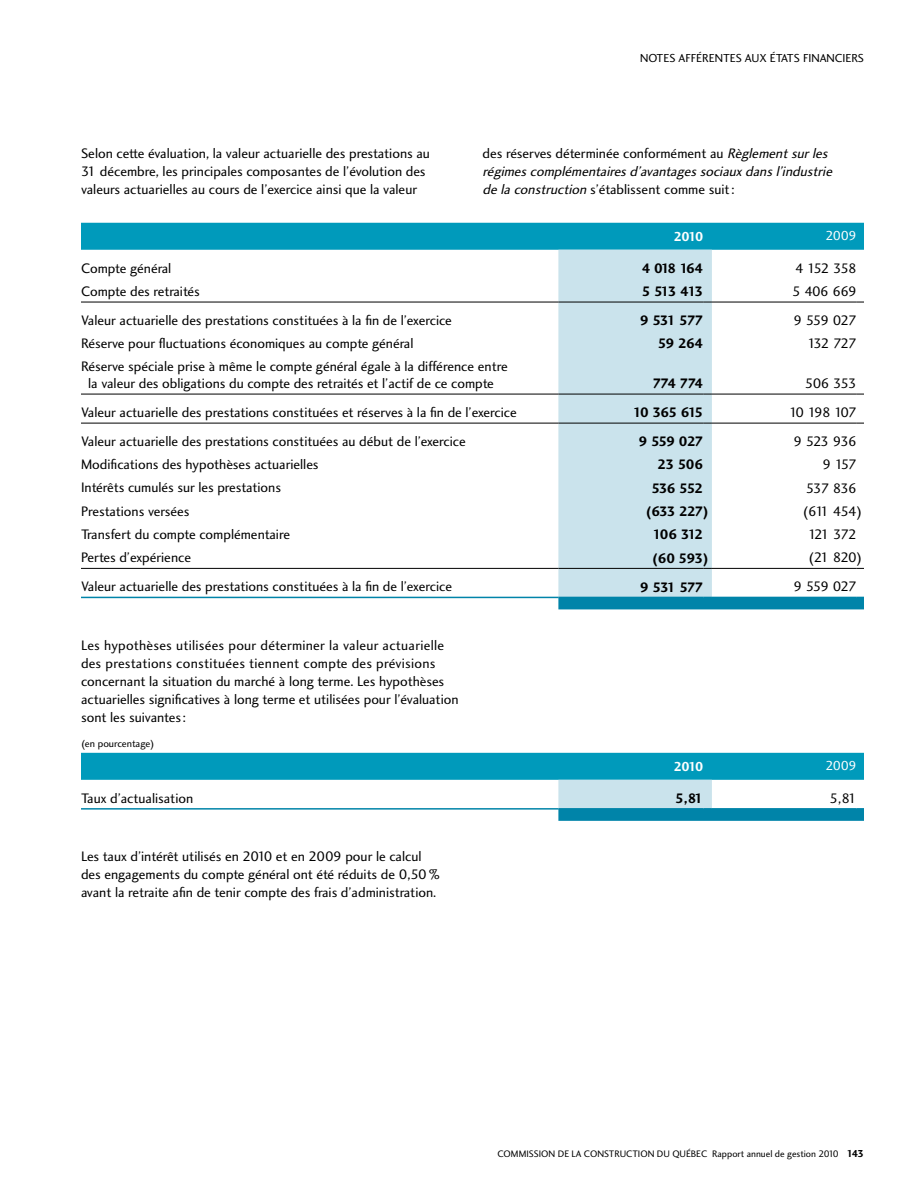
<style>
.page{position:relative;width:918px;height:1188px;background:#fff}
.page>*{position:absolute;margin:0;border:0;box-sizing:border-box;transform-origin:0 0}
.t1{font:14.25px/23.2px "Charlotte Sans Book Plain";color:#000}
.t2{font:italic 14.25px/18px "Charlotte Sans Book Plain";color:#000}
.t3{font:14.25px "Charlotte Sans Bold Plain";letter-spacing:-.07em;color:#000}
.t4{font:14.25px/23.2px "Charlotte Sans Bold Plain";letter-spacing:-.12em;color:#000}
.t5{font:14.25px/23.2px "Charlotte Sans Book Plain";letter-spacing:-.07em;color:#000}
.t6{font:14.25px/23.2px "Charlotte Sans Book Plain";letter-spacing:-.08em;color:#000;text-align:right}
.t7{font:14.25px/23.2px "Charlotte Sans Bold Plain";letter-spacing:-.05em;color:#000;text-align:right}
.t8{font:13.5px "Charlotte Sans Bold Plain";letter-spacing:-.1em;color:#fff}
.t9{font:13.5px "Charlotte Sans Book Plain";letter-spacing:-.04em;color:#fff}
.t10{font:12px "Charlotte Sans Book Plain";letter-spacing:.105em;color:#000}
.t11{font:10.5px "Charlotte Sans Book Plain";color:#000}
.t12{font:9.75px "Charlotte Sans Book Plain";color:#000}
.s1{font-style:normal}
.s2{font-family:"Charlotte Sans Bold Plain";font-size:10.5px}
</style>
<div class="page">
<div style="left:81px;top:223px;width:783px;height:27px;background:#009abb"></div>
<div style="left:558px;top:250px;width:154px;height:347px;background:#cae3ec"></div>
<hr style="left:81px;top:423px;width:477px;height:1px;background:#000">
<hr style="left:558px;top:423px;width:145px;height:1px;background:#000">
<hr style="left:712px;top:423px;width:145px;height:1px;background:#000">
<hr style="left:81px;top:597px;width:477px;height:1px;background:#0084a9">
<div style="left:558px;top:597px;width:306px;height:12px;background:#0084a9"></div>
<hr style="left:81px;top:302px;width:477px;height:1px;background:#000">
<hr style="left:558px;top:302px;width:145px;height:1px;background:#000">
<hr style="left:712px;top:302px;width:145px;height:1px;background:#000">
<hr style="left:81px;top:394px;width:477px;height:1px;background:#000">
<hr style="left:558px;top:394px;width:145px;height:1px;background:#000">
<hr style="left:712px;top:394px;width:145px;height:1px;background:#000">
<hr style="left:81px;top:568px;width:477px;height:1px;background:#000">
<hr style="left:558px;top:568px;width:145px;height:1px;background:#000">
<hr style="left:712px;top:568px;width:145px;height:1px;background:#000">
<svg style="left:81px;top:753px;width:783px;height:68px"></svg>
<p class="t10" style="left:640px;top:51px;width:225px">notes afférentes aux états financiers</p>
<p class="t1" style="left:81px;top:144px;width:351px;line-height:18px">Selon cette évaluation, la valeur actuarielle des prestations au<br>31 décembre, les principales composantes de l’évolution des valeurs actuarielles au cours de l’exercice ainsi que la valeur</p>
<p class="t2" style="left:483px;top:144px;width:366px"><span class="s1">des réserves déterminée conformément au</span> Règlementsurles régimescomplémentairesd’avantagessociauxdansl’industrie delaconstruction<span class="s1">s’établissent comme suit:</span></p>
<p class="t8" style="left:674px;top:228px;width:31px">2010</p>
<p class="t9" style="left:825px;top:228px;width:33px">2009</p>
<p class="t1" style="left:81px;top:256px;width:120px">Compte général<br>Compte des retraités</p>
<p class="t4" style="left:642px;top:256px;width:63px">4 018 164<br>5 513 413</p>
<p class="t5" style="left:792px;top:256px;width:66px">4 152 358<br>5 406 669</p>
<p class="t1" style="left:81px;top:308px;width:428px">Valeur actuarielle des prestations constituées à la fin de l’exercice<br>Réserve pour fluctuations économiques au compte général<br>Réserve spéciale prise à même le compte général égale à la différence entre</p>
<p class="t1" style="left:88px;top:371px;width:407px">la valeur des obligations du compte des retraités et l’actif de ce compte</p>
<p class="t6" style="left:793px;top:308px;width:65px">9 559 027<br>132 727</p>
<p class="t1" style="left:805px;top:371px;width:53px">506 353</p>
<p class="t7" style="left:640px;top:309px;width:65px">9 531 577<br>59 264</p>
<p class="t3" style="left:652px;top:375px;width:52px">774 774</p>
<p class="t1" style="left:81px;top:400px;width:437px">Valeur actuarielle des prestations constituées et réserves à la fin de l’exercice</p>
<p class="t3" style="left:633px;top:404px;width:72px">10 365 615</p>
<p class="t1" style="left:789px;top:400px;width:69px">10 198 107</p>
<p class="t1" style="left:81px;top:429px;width:386px">Valeur actuarielle des prestations constituées au début de l’exercice Modifications des hypothèses actuarielles<br>I ntérêts cumulés sur les prestations<br>Prestations versées<br>Transfert du compte complémentaire<br>Pertes d’expérience</p>
<p class="t3" style="left:639px;top:433px;width:66px">9 559 027</p>
<p class="t1" style="left:793px;top:429px;width:65px">9 523 936</p>
<p class="t1" style="left:822px;top:453px;width:36px">9 157</p>
<p class="t1" style="left:806px;top:476px;width:53px">537 836</p>
<p class="t1" style="left:803px;top:499px;width:61px">(611 454)</p>
<p class="t1" style="left:808px;top:522px;width:50px">121 372</p>
<p class="t1" style="left:808px;top:546px;width:55px">(21 820)</p>
<p class="t3" style="left:658px;top:456px;width:47px">23 506</p>
<p class="t3" style="left:651px;top:479px;width:53px">536 552</p>
<p class="t3" style="left:646px;top:503px;width:64px">(633 227)</p>
<p class="t3" style="left:653px;top:526px;width:52px">106 312</p>
<p class="t3" style="left:652px;top:549px;width:58px">(60 593)</p>
<p class="t1" style="left:81px;top:575px;width:373px">Valeur actuarielle des prestations constituées à la fin de l’exercice</p>
<p class="t3" style="left:640px;top:578px;width:65px">9 531 577</p>
<p class="t1" style="left:793px;top:575px;width:65px">9 559 027</p>
<p class="t1" style="left:81px;top:636px;width:379px;line-height:18px">Les hypothèses utilisées pour déterminer la valeur actuarielle des prestations constituées tiennent compte des prévisions concernant la situation du marché à long terme. Les hypothèses actuarielles significatives à long terme et utilisées pour l’évaluation sont les suivantes :</p>
<p class="t11" style="left:81px;top:737px;width:75px">(en pourcentage)</p>
<p class="t8" style="left:674px;top:758px;width:31px">2010</p>
<p class="t9" style="left:825px;top:758px;width:33px">2009</p>
<p class="t1" style="left:81px;top:786px;width:114px">Taux d’actualisation</p>
<p class="t3" style="left:675px;top:790px;width:30px">5,81</p>
<p class="t1" style="left:830px;top:786px;width:29px">5,81</p>
<p class="t1" style="left:81px;top:847px;width:360px;line-height:18px">Les taux d’intérêt utilisés en 2010 et en 2009 pour le calcul des engagements du compte général ont été réduits de 0,50% avant la retraite afin de tenir compte des frais d’administration.</p>
<p class="t12" style="left:497px;top:1148px;width:368px">Commission de la construction du Québec Rapport annuel de gestion 2010 <span class="s2">143</span></p>
</div>
